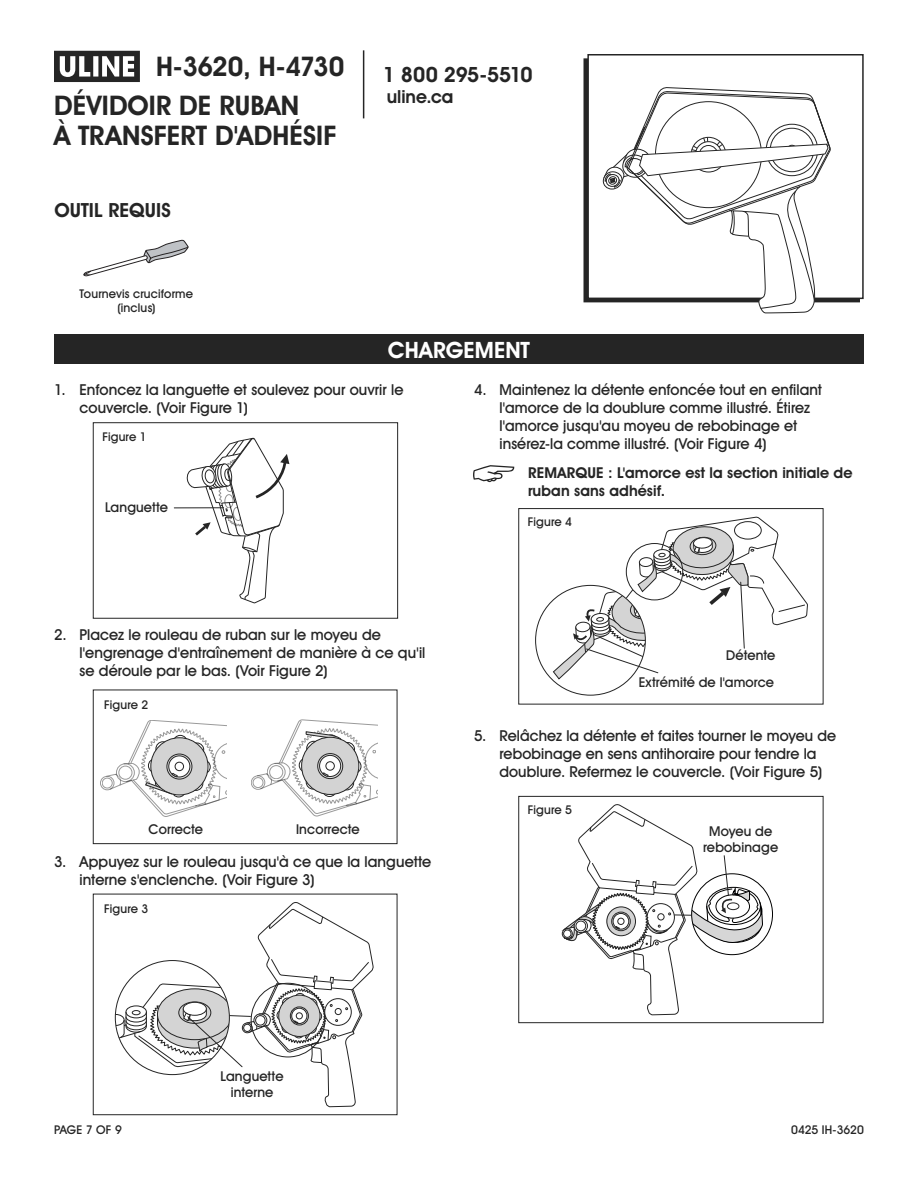
<style>
.page{position:relative;width:918px;height:1188px;background:#fff}
.page>*{position:absolute;margin:0;border:0;box-sizing:border-box;transform-origin:0 0}
.t1{font:700 27px/30px "Uline Two Knine";letter-spacing:.005em;color:#252525}
.t2{font:700 27px "Uline Two Knine";letter-spacing:-.025em;color:#252525}
.t3{font:700 22.5px "Uline Two Knine";letter-spacing:.005em;color:#fff}
.t4{font:700 21px "Uline Two Knine";letter-spacing:-.02em;color:#252525}
.t5{font:700 19.5px "Uline Two Knine";letter-spacing:.005em;color:#252525}
.t6{font:700 18px "Uline Two Knine";color:#252525}
.t7{font:15px/18px "Uline Two Knine";letter-spacing:.005em;color:#252525}
.t8{font:700 15px/18px "Uline Two Knine";letter-spacing:.005em;color:#252525}
.t9{font:13.5px/16.2px "Uline Two Knine";letter-spacing:.01em;color:#252525;text-align:center}
.t10{font:12px/14.4px "Uline Two Knine";letter-spacing:.01em;color:#252525;text-align:center}
</style>
<div class="page">
<div style="left:54px;top:334px;width:810px;height:30px;background:#252525"></div>
<svg style="left:473px;top:465px;width:41px;height:17px"></svg>
<div style="left:587px;top:54px;width:277px;height:245px;border:2px solid #252525"></div>
<svg style="left:603px;top:87px;width:228px;height:227px"></svg>
<svg style="left:83px;top:240px;width:106px;height:37px"></svg>
<svg style="left:186px;top:438px;width:103px;height:166px"></svg>
<div style="left:93px;top:422px;width:305px;height:197px;border:1px solid #252525"></div>
<hr style="left:174px;top:507px;width:50px;height:1px;background:#252525">
<div style="left:93px;top:894px;width:304px;height:221px;border:1px solid #252525"></div>
<svg style="left:115px;top:902px;width:258px;height:205px"></svg>
<div style="left:518px;top:508px;width:306px;height:197px;border:1px solid #252525"></div>
<svg style="left:553px;top:517px;width:255px;height:178px"></svg>
<div style="left:562px;top:928px;width:11px;height:11px;border:1px solid #252525;border-radius:50%"></div>
<div style="left:518px;top:796px;width:306px;height:227px;border:1px solid #252525"></div>
<svg style="left:564px;top:804px;width:199px;height:212px"></svg>
<hr style="left:363px;top:50px;width:1px;height:68px;background:#252525">
<svg style="left:54px;top:51px;width:86px;height:31px"></svg>
<div style="left:102px;top:778px;width:10px;height:10px;border:1px solid #252525;border-radius:50%"></div>
<div style="left:100px;top:776px;width:14px;height:14px;border:1px solid #252525;border-radius:50%"></div>
<div style="left:253px;top:777px;width:10px;height:11px;border:1px solid #252525;border-radius:50%"></div>
<div style="left:251px;top:776px;width:14px;height:14px;border:1px solid #252525;border-radius:50%"></div>
<svg style="left:106px;top:720px;width:121px;height:97px"></svg>
<div style="left:151px;top:738px;width:57px;height:57px;border:1px solid #252525;border-radius:50%"></div>
<svg style="left:257px;top:720px;width:121px;height:96px"></svg>
<div style="left:301px;top:737px;width:58px;height:58px;border:1px solid #252525;border-radius:50%"></div>
<div style="left:93px;top:690px;width:304px;height:154px;border:1px solid #252525"></div>
<h1 class="t2" style="left:156px;top:50px;width:190px">H-3620, H-4730</h1>
<h1 class="t1" style="left:54px;top:90px;width:284px">DÉVIDOIR DE RUBAN<br>À TRANSFERT D'ADHÉSIF</h1>
<h3 class="t5" style="left:54px;top:198px;width:118px">OUTIL REQUIS</h3>
<p class="t10" style="left:80px;top:286px;width:115px">Tournevis cruciforme (inclus)</p>
<h3 class="t4" style="left:383px;top:62px;width:152px">1 800 295-5510</h3>
<p class="t6" style="left:387px;top:86px;width:68px">uline.ca</p>
<h2 class="t3" style="left:388px;top:336px;width:144px">CHARGEMENT</h2>
<p class="t7" style="left:80px;top:381px;width:326px;text-indent:-26px">1. Enfoncez la languette et soulevez pour ouvrir le couvercle. (Voir Figure 1)</p>
<p class="t7" style="left:500px;top:381px;width:324px;text-indent:-26px">4. Maintenez la détente enfoncée tout en enfilant l'amorce de la doublure comme illustré. Étirez l'amorce jusqu'au moyeu de rebobinage et insérez-la comme illustré. (Voir Figure 4)</p>
<p class="t8" style="left:528px;top:464px;width:326px">REMARQUE : L'amorce est la section initiale de ruban sans adhésif.</p>
<p class="t10" style="left:103px;top:429px;width:46px">Figure 1</p>
<p class="t9" style="left:105px;top:499px;width:64px">Languette</p>
<p class="t7" style="left:80px;top:626px;width:347px;text-indent:-26px">2. Placez le rouleau de ruban sur le moyeu de l'engrenage d'entraînement de manière à ce qu'il se déroule par le bas. (Voir Figure 2)</p>
<p class="t10" style="left:104px;top:697px;width:46px">Figure 2</p>
<p class="t9" style="left:149px;top:821px;width:56px">Correcte</p>
<p class="t9" style="left:296px;top:821px;width:65px">Incorrecte</p>
<p class="t7" style="left:80px;top:852px;width:353px;text-indent:-26px">3. Appuyez sur le rouleau jusqu'à ce que la languette interne s'enclenche. (Voir Figure 3)</p>
<p class="t10" style="left:104px;top:901px;width:46px">Figure 3</p>
<p class="t10" style="left:528px;top:515px;width:46px">Figure 4</p>
<p class="t9" style="left:726px;top:647px;width:51px">Détente</p>
<p class="t9" style="left:639px;top:674px;width:137px">Extrémité de l'amorce</p>
<p class="t7" style="left:500px;top:726px;width:338px;text-indent:-26px">5. Relâchez la détente et faites tourner le moyeu de rebobinage en sens antihoraire pour tendre la doublure. Refermez le couvercle. (Voir Figure 5)</p>
<p class="t10" style="left:528px;top:803px;width:46px">Figure 5</p>
<p class="t9" style="left:703px;top:823px;width:77px">Moyeu de rebobinage</p>
<p class="t9" style="left:221px;top:1068px;width:64px">Languette interne</p>
<p class="t10" style="left:54px;top:1122px;width:69px">PAGE 7 OF 9</p>
<p class="t10" style="left:791px;top:1122px;width:74px">0425 IH-3620</p>
</div>
